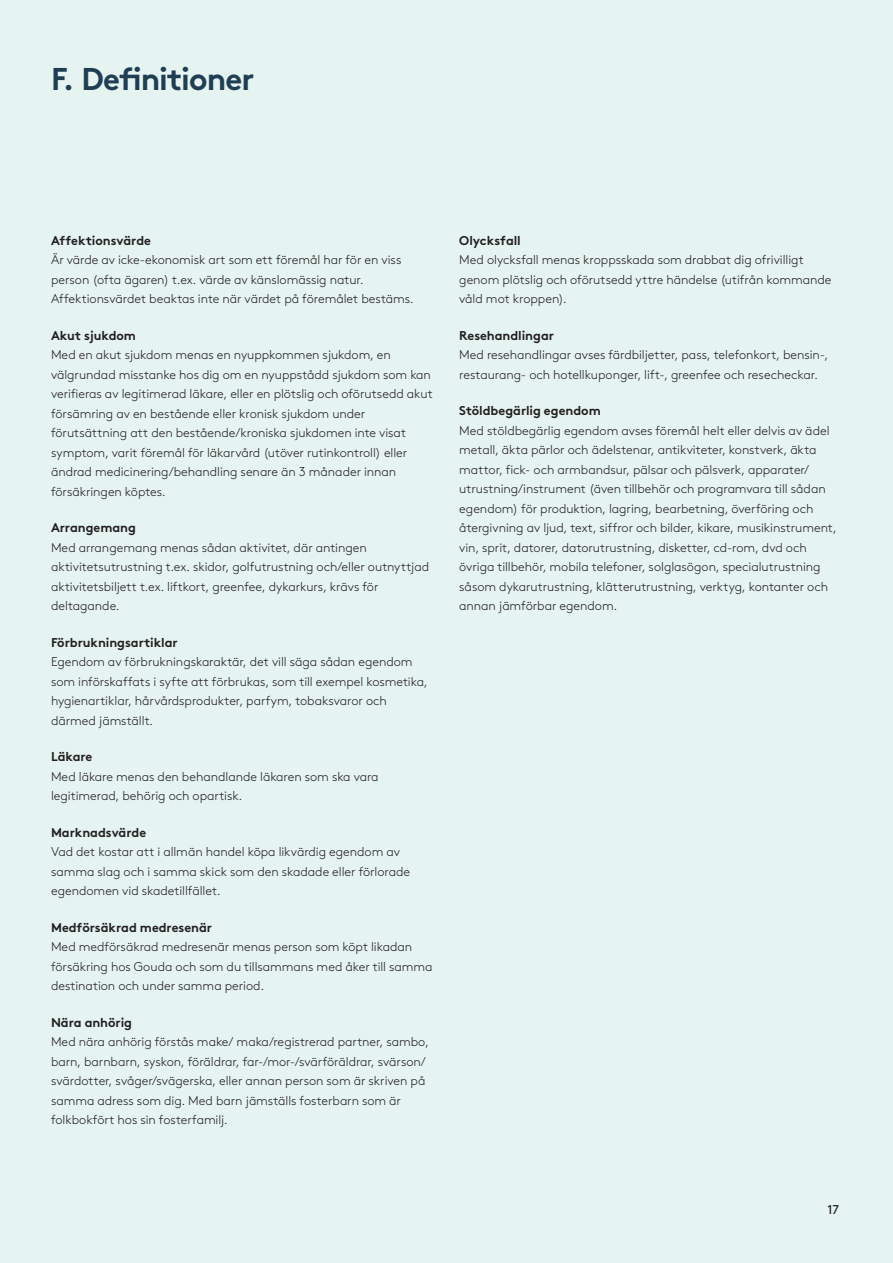
<style>
.page{position:relative;width:893px;height:1263px;background:#e5f3f1}
.page>*{position:absolute;margin:0;border:0;box-sizing:border-box;transform-origin:0 0}
.t1{font:700 31.5px "Gjen Brown OT";letter-spacing:-.03em;color:#203e53}
.t2{font:300 12.75px/19.5px "Gjen Brown OT";color:#231f20}
.t3{font:700 12.75px "Gjen Brown OT";letter-spacing:-.005em;color:#231f20}
.t4{font:12.75px "Gjen Brown OT";color:#231f20}
</style>
<div class="page">
<h1 class="t1" style="left:51px;top:54px;width:205px">F. Definitioner</h1>
<p class="t3" style="left:51px;top:230px;width:101px">Affektionsvärde</p>
<p class="t2" style="left:51px;top:249px;width:364px">Är värde av icke-ekonomisk art som ett föremål har för en viss person (ofta ägaren) t.ex. värde av känslomässig natur.<br>Affektionsvärdet beaktas inte när värdet på föremålet bestäms.</p>
<p class="t3" style="left:51px;top:325px;width:87px">Akut sjukdom</p>
<p class="t2" style="left:51px;top:344px;width:383px">Med en akut sjukdom menas en nyuppkommen sjukdom, en välgrundad misstanke hos dig om en nyuppstådd sjukdom som kan verifieras av legitimerad läkare, eller en plötslig och oförutsedd akut försämring av en bestående eller kronisk sjukdom under förutsättning att den bestående/kroniska sjukdomen inte visat symptom, varit föremål för läkarvård (utöver rutinkontroll) eller ändrad medicinering/behandling senare än 3 månader innan försäkringen köptes.</p>
<p class="t3" style="left:51px;top:518px;width:87px">Arrangemang</p>
<p class="t2" style="left:51px;top:537px;width:380px">Med arrangemang menas sådan aktivitet, där antingen aktivitetsutrustning t.ex. skidor, golfutrustning och/eller outnyttjad aktivitetsbiljett t.ex. liftkort, greenfee, dykarkurs, krävs för deltagande.</p>
<p class="t3" style="left:51px;top:632px;width:128px">Förbrukningsartiklar</p>
<p class="t2" style="left:51px;top:651px;width:378px">Egendom av förbrukningskaraktär, det vill säga sådan egendom som införskaffats i syfte att förbrukas, som till exempel kosmetika, hygienartiklar, hårvårdsprodukter, parfym, tobaksvaror och därmed jämställt.</p>
<p class="t3" style="left:51px;top:747px;width:43px">Läkare</p>
<p class="t2" style="left:51px;top:766px;width:329px">Med läkare menas den behandlande läkaren som ska vara legitimerad, behörig och opartisk.</p>
<p class="t3" style="left:51px;top:822px;width:97px">Marknadsvärde</p>
<p class="t2" style="left:51px;top:841px;width:361px">Vad det kostar att i allmän handel köpa likvärdig egendom av samma slag och i samma skick som den skadade eller förlorade egendomen vid skadetillfället.</p>
<p class="t3" style="left:51px;top:917px;width:163px">Medförsäkrad medresenär</p>
<p class="t2" style="left:51px;top:936px;width:383px">Med medförsäkrad medresenär menas person som köpt likadan försäkring hos Gouda och som du tillsammans med åker till samma destination och under samma period.</p>
<p class="t3" style="left:51px;top:1012px;width:83px">Nära anhörig</p>
<p class="t2" style="left:51px;top:1031px;width:379px">Med nära anhörig förstås make/ maka/registrerad partner, sambo, barn, barnbarn, syskon, föräldrar, far-/mor-/svärföräldrar, svärson/ svärdotter, svåger/svägerska, eller annan person som är skriven på samma adress som dig. Med barn jämställs fosterbarn som är folkbokfört hos sin fosterfamilj.</p>
<p class="t3" style="left:459px;top:230px;width:63px">Olycksfall</p>
<p class="t2" style="left:459px;top:249px;width:374px">Med olycksfall menas kroppsskada som drabbat dig ofrivilligt genom plötslig och oförutsedd yttre händelse (utifrån kommande våld mot kroppen).</p>
<p class="t3" style="left:459px;top:325px;width:96px">Resehandlingar</p>
<p class="t2" style="left:459px;top:344px;width:371px">Med resehandlingar avses färdbiljetter, pass, telefonkort, bensin-, restaurang- och hotellkuponger, lift-, greenfee och resecheckar.</p>
<p class="t3" style="left:459px;top:400px;width:143px">Stöldbegärlig egendom</p>
<p class="t2" style="left:459px;top:420px;width:379px">Med stöldbegärlig egendom avses föremål helt eller delvis av ädel metall, äkta pärlor och ädelstenar, antikviteter, konstverk, äkta mattor, fick- och armbandsur, pälsar och pälsverk, apparater/ utrustning/instrument (även tillbehör och programvara till sådan egendom) för produktion, lagring, bearbetning, överföring och återgivning av ljud, text, siffror och bilder, kikare, musikinstrument, vin, sprit, datorer, datorutrustning, disketter, cd-rom, dvd och övriga tillbehör, mobila telefoner, solglasögon, specialutrustning såsom dykarutrustning, klätterutrustning, verktyg, kontanter och annan jämförbar egendom.</p>
<p class="t4" style="left:828px;top:1200px;width:13px">17</p>
</div>
